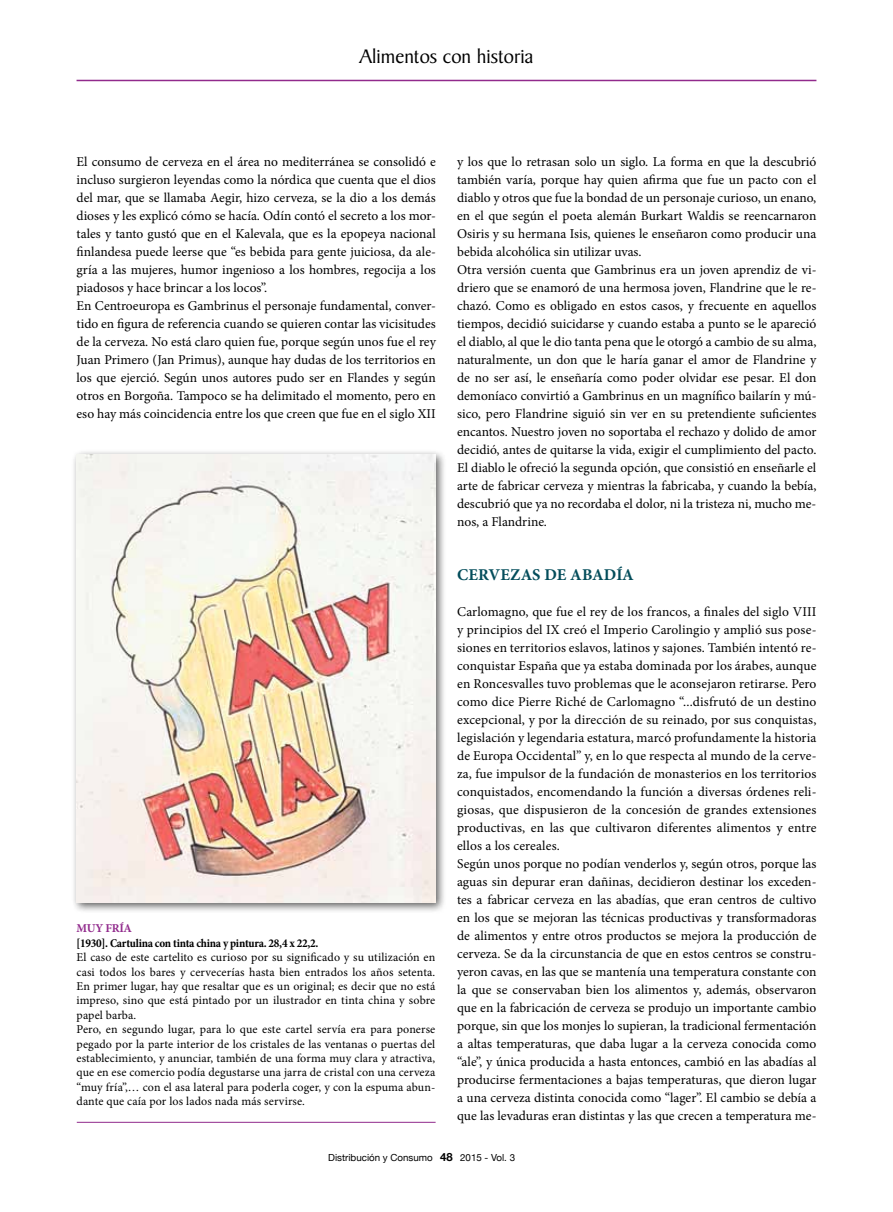
<style>
.page{position:relative;width:893px;height:1212px;background:#fff}
.page>*{position:absolute;margin:0;border:0;box-sizing:border-box;transform-origin:0 0}
.t1{font:21px "Baker Signet BT";color:#000}
.t2{font:700 16.5px "Minion Pro";letter-spacing:.015em;color:#044d5b}
.t3{font:13.5px/18px "Minion Pro";color:#000}
.t4{font:12px/14.4px "Minion Pro";letter-spacing:.01em;color:#000}
.t5{font:700 condensed 12px "Minion Pro";letter-spacing:-.02em;color:#000}
.t6{font:700 12px "Minion Pro";letter-spacing:-.02em;color:#912a8c}
.t7{font:9.75px "Helvetica Neue";color:#000}
.s1{font-weight:700;font-size:11.25px}
</style>
<div class="page">
<div style="left:71px;top:449px;width:376px;height:464px;background:#000;opacity:.63"></div>
<img style="left:77px;top:454px;width:359px;height:448px">
<hr style="left:77px;top:1122px;width:359px;height:1px;background:#912a8c">
<hr style="left:77px;top:80px;width:739px;height:1px;background:#912a8c">
<h1 class="t1" style="left:359px;top:44px;width:175px">Alimentos con historia</h1>
<p class="t3" style="left:77px;top:153px;width:361px">El consumo de cerveza en el área no mediterránea se consolidó e incluso surgieron leyendas como la nórdica que cuenta que el dios del mar, que se llamaba Aegir, hizo cerveza, se la dio a los demás dioses y les explicó cómo se hacía. Odín contó el secreto a los mor&shy;tales y tanto gustó que en el Kalevala, que es la epopeya nacional finlandesa puede leerse que “es bebida para gente juiciosa, da ale&shy;gría a las mujeres, humor ingenioso a los hombres, regocija a los piadosos y hace brincar a los locos”.<br>En Centroeuropa es Gambrinus el personaje fundamental, conver&shy;tido en figura de referencia cuando se quieren contar las vicisitudes de la cerveza. No está claro quien fue, porque según unos fue el rey Juan Primero (Jan Primus), aunque hay dudas de los territorios en los que ejerció. Según unos autores pudo ser en Flandes y según otros en Borgoña. Tampoco se ha delimitado el momento, pero en eso hay más coincidencia entre los que creen que fue en el siglo XII</p>
<p class="t3" style="left:457px;top:153px;width:361px">y los que lo retrasan solo un siglo. La forma en que la descubrió también varía, porque hay quien afirma que fue un pacto con el diablo y otros que fue la bondad de un personaje curioso, un enano, en el que según el poeta alemán Burkart Waldis se reencarnaron Osiris y su hermana Isis, quienes le enseñaron como producir una bebida alcohólica sin utilizar uvas.<br>Otra versión cuenta que Gambrinus era un joven aprendiz de vi&shy;driero que se enamoró de una hermosa joven, Flandrine que le re&shy;chazó. Como es obligado en estos casos, y frecuente en aquellos tiempos, decidió suicidarse y cuando estaba a punto se le apareció el diablo, al que le dio tanta pena que le otorgó a cambio de su alma, naturalmente, un don que le haría ganar el amor de Flandrine y de no ser así, le enseñaría como poder olvidar ese pesar. El don demoníaco convirtió a Gambrinus en un magnífico bailarín y mú&shy;sico, pero Flandrine siguió sin ver en su pretendiente suficientes encantos. Nuestro joven no soportaba el rechazo y dolido de amor decidió, antes de quitarse la vida, exigir el cumplimiento del pacto.<br>El diablo le ofreció la segunda opción, que consistió en enseñarle el arte de fabricar cerveza y mientras la fabricaba, y cuando la bebía, descubrió que ya no recordaba el dolor, ni la tristeza ni, mucho me&shy;nos, a Flandrine.</p>
<p class="t2" style="left:457px;top:563px;width:169px">CERVEZAS DE ABADÍA</p>
<p class="t3" style="left:457px;top:603px;width:361px">Carlomagno, que fue el rey de los francos, a finales del siglo VIII y principios del IX creó el Imperio Carolingio y amplió sus pose&shy;siones en territorios eslavos, latinos y sajones. También intentó re&shy;conquistar España que ya estaba dominada por los árabes, aunque en Roncesvalles tuvo problemas que le aconsejaron retirarse. Pero como dice Pierre Riché de Carlomagno “...disfrutó de un destino excepcional, y por la dirección de su reinado, por sus conquistas, legislación y legendaria estatura, marcó profundamente la historia de Europa Occidental” y, en lo que respecta al mundo de la cerve&shy;za, fue impulsor de la fundación de monasterios en los territorios conquistados, encomendando la función a diversas órdenes reli&shy;giosas, que dispusieron de la concesión de grandes extensiones productivas, en las que cultivaron diferentes alimentos y entre ellos a los cereales.<br>Según unos porque no podían venderlos y, según otros, porque las aguas sin depurar eran dañinas, decidieron destinar los exceden&shy;tes a fabricar cerveza en las abadías, que eran centros de cultivo en los que se mejoran las técnicas productivas y transformadoras de alimentos y entre otros productos se mejora la producción de cerveza. Se da la circunstancia de que en estos centros se constru&shy;yeron cavas, en las que se mantenía una temperatura constante con la que se conservaban bien los alimentos y, además, observaron que en la fabricación de cerveza se produjo un importante cambio porque, sin que los monjes lo supieran, la tradicional fermentación a altas temperaturas, que daba lugar a la cerveza conocida como “ale”, y única producida a hasta entonces, cambió en las abadías al producirse fermentaciones a bajas temperaturas, que dieron lugar a una cerveza distinta conocida como “lager”. El cambio se debía a que las levaduras eran distintas y las que crecen a temperatura me-</p>
<p class="t6" style="left:77px;top:920px;width:57px">MUY FRÍA</p>
<p class="t5" style="left:77px;top:935px;width:243px">[1930]. Cartulina con tinta china y pintura. 28,4 x 22,2.</p>
<p class="t4" style="left:77px;top:950px;width:360px">El caso de este cartelito es curioso por su significado y su utilización en casi todos los bares y cervecerías hasta bien entrados los años setenta.<br>En primer lugar, hay que resaltar que es un original; es decir que no está impreso, sino que está pintado por un ilustrador en tinta china y sobre papel barba.<br>Pero, en segundo lugar, para lo que este cartel servía era para ponerse pegado por la parte interior de los cristales de las ventanas o puertas del establecimiento, y anunciar, también de una forma muy clara y atractiva, que en ese comercio podía degustarse una jarra de cristal con una cerveza “muy fría”,… con el asa lateral para poderla coger, y con la espuma abun&shy;dante que caía por los lados nada más servirse.</p>
<p class="t7" style="left:328px;top:1152px;width:188px">Distribución y Consumo <span class="s1">48</span> 2015 - Vol. 3</p>
</div>
